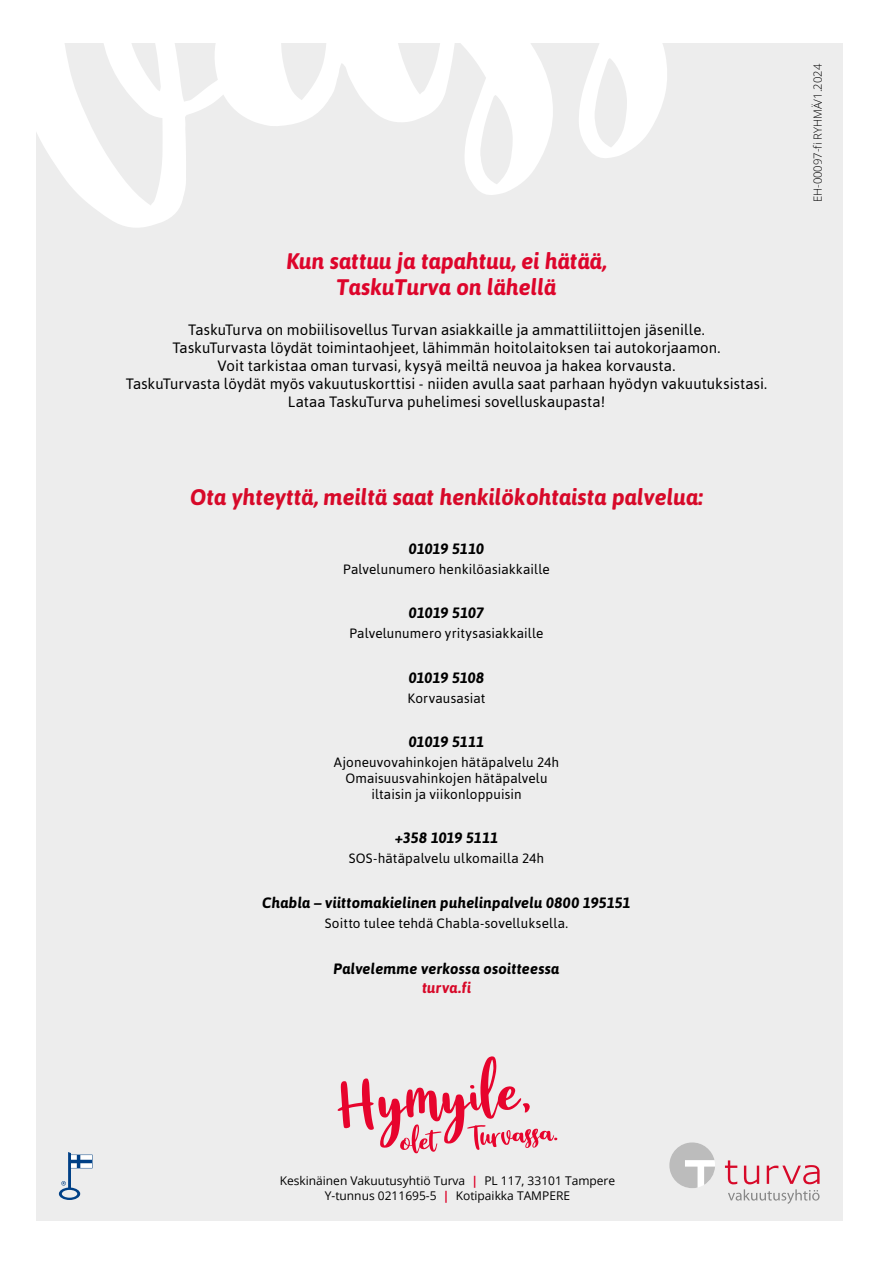
<style>
.page{position:relative;width:893px;height:1263px;background:#fff}
.page>*{position:absolute;margin:0;border:0;box-sizing:border-box;transform-origin:0 0}
.Takakansi_Otsikko{font:italic 700 22.5px/25.5px "Asap";color:#dd052b;text-align:center}
.Takakansi_Otsikko-2{font:italic 700 22.5px "Asap";color:#d70929}
.Takakansi_Ingressi{font:15px/18px "Asap";letter-spacing:.005em;color:#000;text-align:center}
.Takakansi_Väliotsikk{font:italic 700 15px/19.5px "Asap";letter-spacing:.01em;color:#000;text-align:center}
.Takakansi_Väliotsikk-2{font:italic 700 15px "Asap";letter-spacing:-.01em;color:#000}
._0_Takakansi_leipis{font:13.5px/15.8px "Asap";letter-spacing:.01em;color:#000;text-align:center}
._0_Takakansi_Yhteyst{font:12px/15px "Open Sans";color:#000;text-align:center}
.t1{font:300 11.25px "Open Sans";color:#000}
.s1{color:#d70929}
.s2{font-weight:700;color:#dd052b}
</style>
<div class="page">
<div style="left:36px;top:44px;width:807px;height:1177px;background:#ededed"></div>
<svg style="left:338px;top:1056px;width:219px;height:97px"></svg>
<svg style="left:669px;top:1142px;width:46px;height:46px"></svg>
<svg style="left:725px;top:1160px;width:94px;height:44px"></svg>
<svg style="left:59px;top:1152px;width:33px;height:48px"></svg>
<svg style="left:36px;top:43px;width:807px;height:185px"></svg>
<p class="Takakansi_Otsikko" style="left:286px;top:248px;width:322px">Kun sattuu ja tapahtuu, ei hätää,<br>TaskuTurva on lähellä</p>
<p class="Takakansi_Ingressi" style="left:126px;top:321px;width:643px">TaskuTurva on mobiilisovellus Turvan asiakkaille ja ammattiliittojen jäsenille.<br>TaskuTurvasta löydät toimintaohjeet, lähimmän hoitolaitoksen tai autokorjaamon.<br>Voit tarkistaa oman turvasi, kysyä meiltä neuvoa ja hakea korvausta.<br>TaskuTurvasta löydät myös vakuutuskorttisi - niiden avulla saat parhaan hyödyn vakuutuksistasi.<br>Lataa TaskuTurva puhelimesi sovelluskaupasta!</p>
<p class="Takakansi_Otsikko-2" style="left:190px;top:484px;width:514px">Ota yhteyttä, meiltä saat henkilökohtaista palvelua:</p>
<p class="Takakansi_Väliotsikk-2" style="left:409px;top:540px;width:77px">01019 5110</p>
<p class="_0_Takakansi_leipis" style="left:343px;top:561px;width:208px">Palvelunumero henkilöasiakkaille</p>
<p class="Takakansi_Väliotsikk-2" style="left:409px;top:604px;width:77px">01019 5107</p>
<p class="_0_Takakansi_leipis" style="left:349px;top:625px;width:196px">Palvelunumero yritysasiakkaille</p>
<p class="Takakansi_Väliotsikk-2" style="left:409px;top:669px;width:77px">01019 5108</p>
<p class="_0_Takakansi_leipis" style="left:407px;top:690px;width:79px">Korvausasiat</p>
<p class="Takakansi_Väliotsikk-2" style="left:409px;top:733px;width:77px">01019 5111</p>
<p class="_0_Takakansi_leipis" style="left:334px;top:754px;width:227px">Ajoneuvovahinkojen hätäpalvelu 24h<br>Omaisuusvahinkojen hätäpalvelu iltaisin ja viikonloppuisin</p>
<p class="Takakansi_Väliotsikk" style="left:395px;top:828px;width:105px">+358 1019 5111</p>
<p class="_0_Takakansi_leipis" style="left:349px;top:850px;width:197px">SOS-hätäpalvelu ulkomailla 24h</p>
<p class="Takakansi_Väliotsikk" style="left:262px;top:892px;width:370px">Chabla – viittomakielinen puhelinpalvelu 0800 195151</p>
<p class="_0_Takakansi_leipis" style="left:325px;top:915px;width:245px">Soitto tulee tehdä Chabla-sovelluksella.</p>
<p class="Takakansi_Väliotsikk" style="left:334px;top:958px;width:227px">Palvelemme verkossa osoitteessa <span class="s1">turva.fi</span></p>
<p class="t1" style="left:810px;top:202px;width:140px;rotate:-90deg">EH-00097-fi RYHMÄ/1.2024</p>
<p class="_0_Takakansi_Yhteyst" style="left:280px;top:1172px;width:337px">Keskinäinen Vakuutusyhtiö Turva <span class="s2">|</span> PL 117, 33101 Tampere<br>Y-tunnus 0211695-5 <span class="s2">|</span> Kotipaikka TAMPERE</p>
</div>
